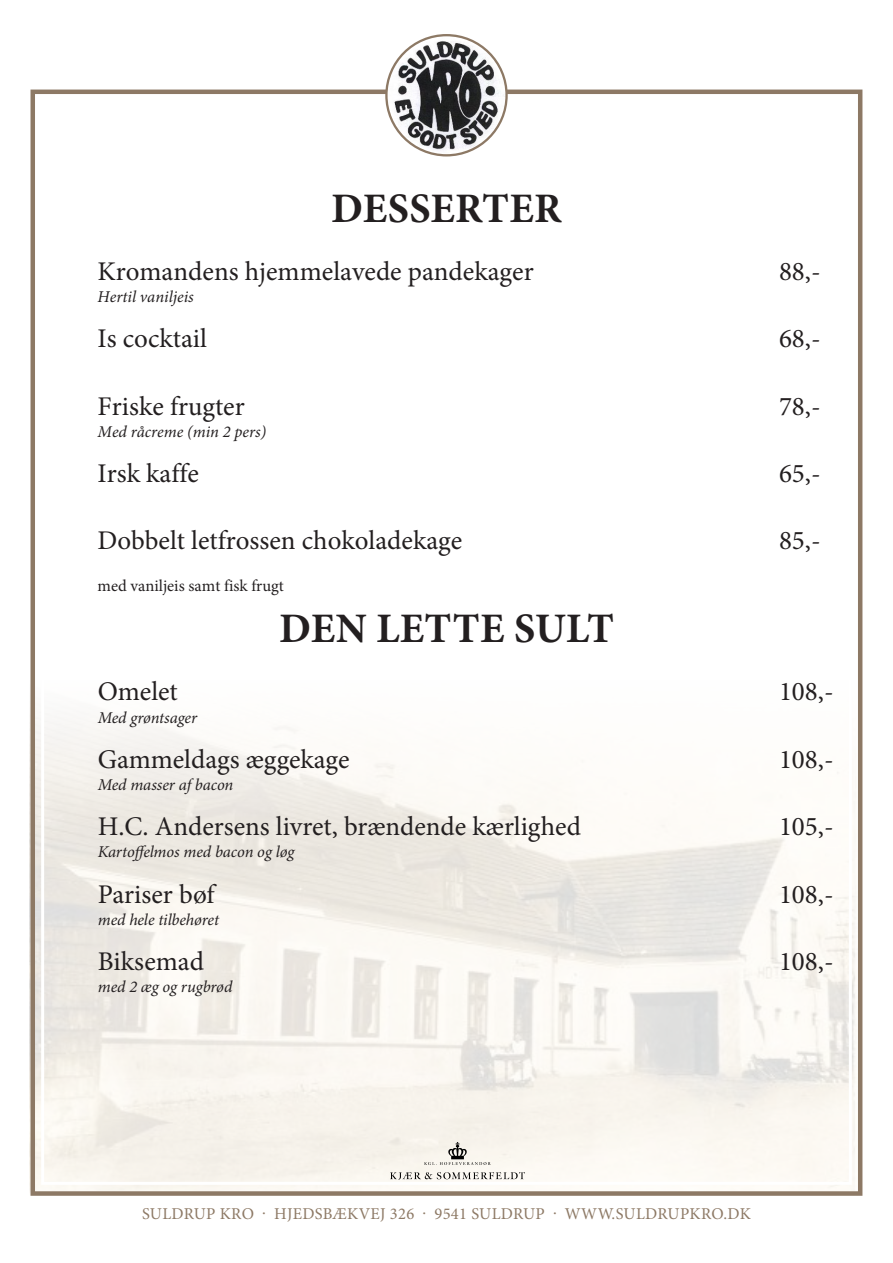
<style>
.page{position:relative;width:893px;height:1263px;background:#fff}
.page>*{position:absolute;margin:0;border:0;box-sizing:border-box;transform-origin:0 0}
.t1{font:700 42px "Minion Pro";letter-spacing:.01em;color:#231f20}
.t2{font:27px "Minion Pro";color:#231f20}
.t3{font:italic 16.5px "Minion Pro";letter-spacing:-.005em;color:#231f20}
.t4{font:16.5px "Minion Pro";letter-spacing:.02em;color:#8d7965}
.t5{font:16.5px "Minion Pro";color:#231f20}
</style>
<div class="page">
<img style="left:30px;top:680px;width:826px;height:515px">
<div style="left:31px;top:90px;width:831px;height:1106px;border:4px solid #8d7965"></div>
<img style="left:386px;top:35px;width:121px;height:120px;border-radius:60px">
<div style="left:385px;top:34px;width:123px;height:122px;border:2px solid #8d7965;border-radius:50%"></div>
<img style="left:389px;top:1141px;width:137px;height:38px">
<h1 class="t1" style="left:331px;top:179px;width:232px">DESSERTER</h1>
<p class="t2" style="left:98px;top:253px;width:438px">kromandens hjemmelavede pandekager</p>
<p class="t3" style="left:98px;top:285px;width:98px">Hertil vaniljeis</p>
<p class="t2" style="left:98px;top:320px;width:111px">Is cocktail</p>
<p class="t2" style="left:98px;top:388px;width:149px">Friske frugter</p>
<p class="t3" style="left:98px;top:420px;width:170px">Med råcreme (min 2 pers)</p>
<p class="t2" style="left:98px;top:455px;width:103px">Irsk kaffe</p>
<p class="t2" style="left:98px;top:522px;width:366px">Dobbelt letfrossen chokoladekage</p>
<p class="t5" style="left:98px;top:575px;width:188px">med vaniljeis samt fisk frugt</p>
<h1 class="t1" style="left:279px;top:599px;width:336px">DEN LETTE SULT</h1>
<p class="t2" style="left:779px;top:253px;width:43px">88,-</p>
<p class="t2" style="left:779px;top:320px;width:43px">68,-</p>
<p class="t2" style="left:779px;top:388px;width:43px">78,-</p>
<p class="t2" style="left:779px;top:455px;width:43px">65,-</p>
<p class="t2" style="left:779px;top:523px;width:43px">85,-</p>
<p class="t2" style="left:98px;top:674px;width:82px">Omelet</p>
<p class="t2" style="left:779px;top:674px;width:56px">108,-</p>
<p class="t3" style="left:98px;top:706px;width:101px">Med grøntsager</p>
<p class="t2" style="left:98px;top:741px;width:253px">Gammeldags æggekage</p>
<p class="t2" style="left:779px;top:741px;width:56px">108,-</p>
<p class="t3" style="left:98px;top:773px;width:137px">Med masser af bacon</p>
<p class="t2" style="left:98px;top:808px;width:485px">H.C. Andersens livret, brændende kærlighed</p>
<p class="t2" style="left:779px;top:808px;width:56px">105,-</p>
<p class="t3" style="left:98px;top:841px;width:198px">Kartoffelmos med bacon og løg</p>
<p class="t2" style="left:98px;top:876px;width:118px">Pariser bøf</p>
<p class="t2" style="left:779px;top:876px;width:56px">108,-</p>
<p class="t3" style="left:98px;top:908px;width:123px">med hele tilbehøret</p>
<p class="t2" style="left:98px;top:943px;width:108px">Biksemad</p>
<p class="t2" style="left:779px;top:943px;width:56px">108,-</p>
<p class="t3" style="left:98px;top:976px;width:136px">med 2 æg og rugbrød</p>
<p class="t4" style="left:142px;top:1203px;width:610px">Suldrup kro · Hjedsbækvej 326 · 9541 Suldrup · www.suldrupkro.dk</p>
</div>
